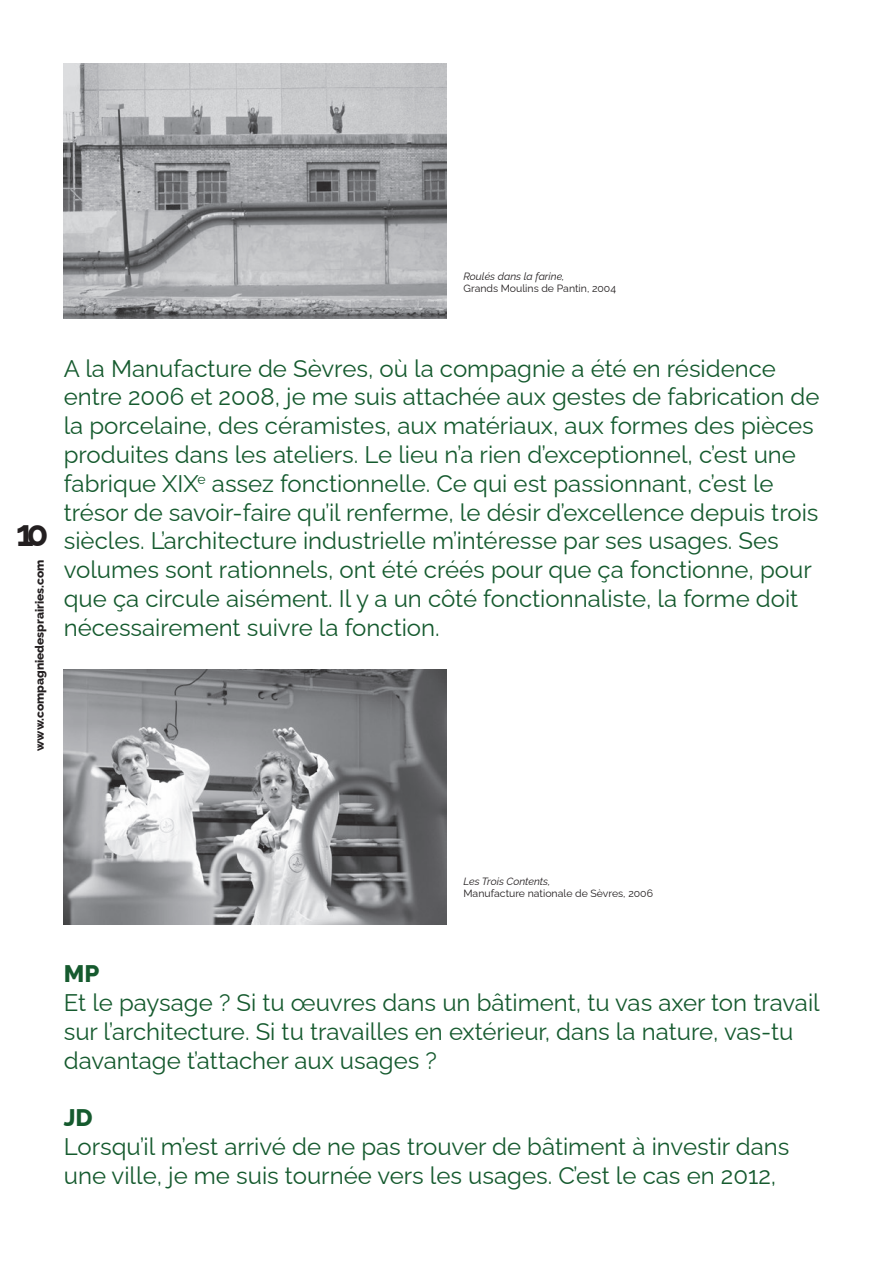
<style>
.page{position:relative;width:893px;height:1263px;background:#fff}
.page>*{position:absolute;margin:0;border:0;box-sizing:border-box;transform-origin:0 0}
.t1{font:700 36px "Raleway";color:#231f20}
.t2{font:24px/28.8px "Raleway";color:#155a2e}
.t3{font:800 24px "Raleway";color:#155a2e}
.t4{font:800 12px "Raleway";color:#231f20}
.t5{font:10.5px "Raleway";color:#231f20}
.t6{font:italic 10.5px "Raleway";color:#231f20}
</style>
<div class="page">
<img style="left:64px;top:64px;width:382px;height:255px">
<img style="left:64px;top:669px;width:382px;height:255px">
<p class="t6" style="left:463px;top:268px;width:102px">Roulés dans la farine,</p>
<p class="t5" style="left:463px;top:280px;width:154px">Grands Moulins de Pantin, 2004</p>
<h1 class="t1" style="left:16px;top:505px;width:34px">10</h1>
<p class="t4" style="left:30px;top:751px;width:193px;rotate:-90deg">www.compagniedesprairies.com</p>
<p class="t2" style="left:64px;top:351px;width:757px">A la Manufacture de Sèvres, où la compagnie a été en résidence entre 2006 et 2008, je me suis attachée aux gestes de fabrication de la porcelaine, des céramistes, aux matériaux, aux formes des pièces produites dans les ateliers. Le lieu n’a rien d’exceptionnel, c’est une fabrique XIX<sup>e</sup> assez fonctionnelle. Ce qui est passionnant, c’est le trésor de savoir-faire qu’il renferme, le désir d’excellence depuis trois siècles. L’architecture industrielle m’intéresse par ses usages. Ses volumes sont rationnels, ont été créés pour que ça fonctionne, pour que ça circule aisément. Il y a un côté fonctionnaliste, la forme doit nécessairement suivre la fonction.</p>
<p class="t6" style="left:463px;top:873px;width:88px">Les Trois Contents,</p>
<p class="t5" style="left:463px;top:885px;width:191px">Manufacture nationale de Sèvres, 2006</p>
<p class="t3" style="left:64px;top:954px;width:37px">MP</p>
<p class="t2" style="left:64px;top:985px;width:757px">Et le paysage ? Si tu œuvres dans un bâtiment, tu vas axer ton travail sur l’architecture. Si tu travailles en extérieur, dans la nature, vas-tu davantage t’attacher aux usages ?</p>
<p class="t3" style="left:64px;top:1098px;width:31px">JD</p>
<p class="t2" style="left:64px;top:1129px;width:727px">Lorsqu’il m’est arrivé de ne pas trouver de bâtiment à investir dans une ville, je me suis tournée vers les usages. C’est le cas en 2012,</p>
</div>
